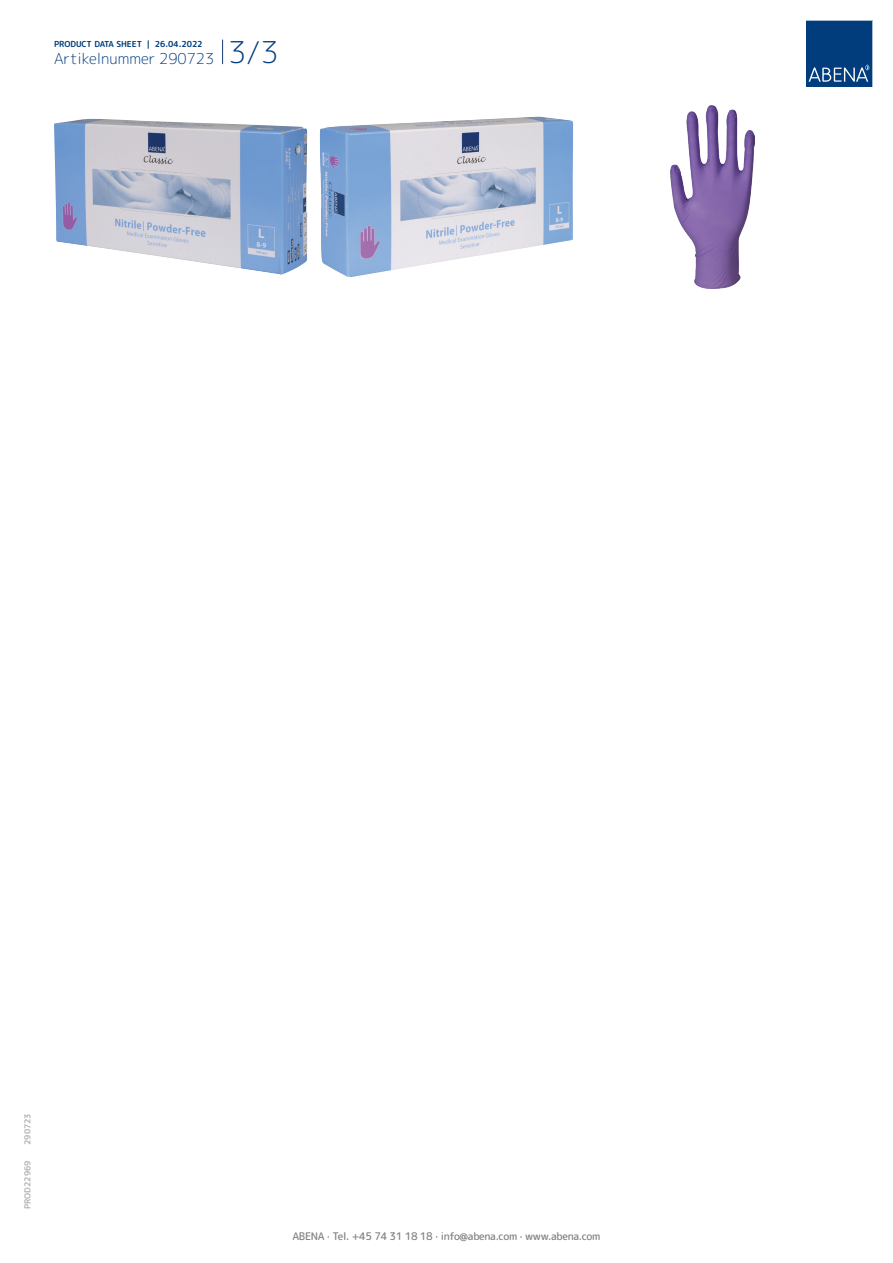
<style>
.page{position:relative;width:893px;height:1263px;background:#fff}
.page>*{position:absolute;margin:0;border:0;box-sizing:border-box;transform-origin:0 0}
.t1{font:300 15px "Rounded Mplus 1 c";color:#013d7d}
.t2{font:500 10.5px "Rounded Mplus 1 c";letter-spacing:-.03em;color:#808285}
.t3{font:700 8.25px "Rounded Mplus 1 c";color:#013d7d}
.t4{font:700 8.25px "Rounded Mplus 1 c";color:#b2b3b7}
.s1{font-size:30px}
</style>
<div class="page">
<svg style="left:222px;top:40px;width:1px;height:24px"></svg>
<svg style="left:806px;top:20px;width:67px;height:67px"></svg>
<img style="left:54px;top:119px;width:254px;height:156px">
<img style="left:320px;top:117px;width:253px;height:160px">
<img style="left:670px;top:106px;width:84px;height:182px">
<p class="t3" style="left:54px;top:38px;width:150px">PRODUCT DATA SHEET | 26.04.2022</p>
<h1 class="t1" style="left:54px;top:48px;width:226px">Artikelnummer 290723 <span class="s1">3/3</span></h1>
<p class="t4" style="left:22px;top:1145px;width:33px;rotate:-90deg">290723</p>
<p class="t4" style="left:22px;top:1209px;width:50px;rotate:-90deg">PROD22969</p>
<p class="t2" style="left:292px;top:1229px;width:309px">ABENA · Tel. +45 74 31 18 18 · info@abena.com · www.abena.com</p>
</div>
